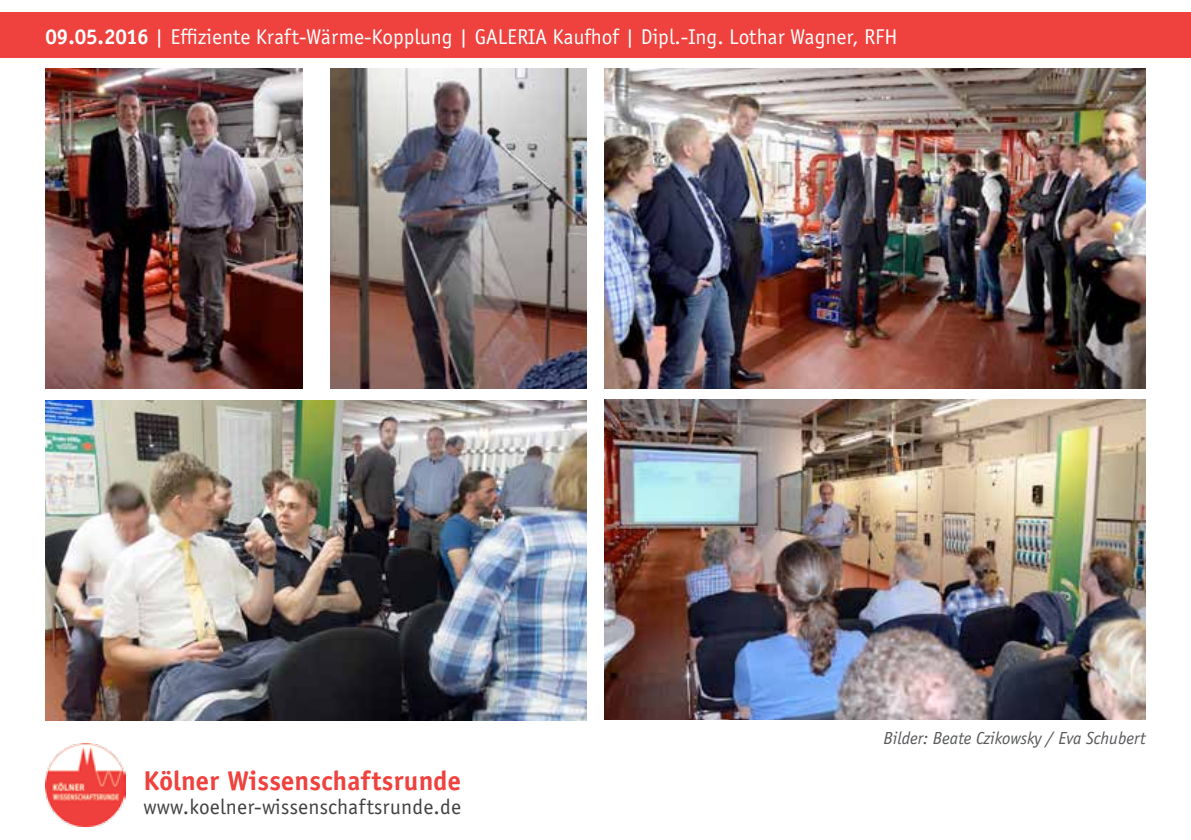
<style>
.page{position:relative;width:1191px;height:840px;background:#fff}
.page>*{position:absolute;margin:0;border:0;box-sizing:border-box;transform-origin:0 0}
.t1{font:700 28px "Officina San Itc T";letter-spacing:.01em;color:#ef413d}
.t2{font:22px "Officina San Itc T";color:#fff}
.t3{font:22px "Officina San Itc T";letter-spacing:.01em;color:#414042}
.t4{font:italic 18px "Officina San Itc T";color:#58595b}
.s1{font-weight:700}
</style>
<div class="page">
<img style="left:45px;top:743px;width:80px;height:82px">
<div style="left:0;top:12px;width:1191px;height:46px;background:#ef413d"></div>
<img style="left:45px;top:68px;width:257px;height:320px">
<img style="left:45px;top:400px;width:542px;height:320px">
<img style="left:330px;top:68px;width:257px;height:320px">
<img style="left:604px;top:68px;width:541px;height:320px">
<img style="left:604px;top:399px;width:541px;height:320px">
<p class="t2" style="left:45px;top:24px;width:853px"><span class="s1">09.05.2016</span> | Effiziente Kraft-Wärme-Kopplung | GALERIA Kaufhof | Dipl.-Ing. Lothar Wagner, RFH</p>
<p class="t1" style="left:143px;top:763px;width:319px">Kölner Wissenschaftsrunde</p>
<p class="t3" style="left:143px;top:793px;width:319px">www.koelner-wissenschaftsrunde.de</p>
<p class="t4" style="left:883px;top:727px;width:263px">Bilder: Beate Czikowsky / Eva Schubert</p>
</div>
